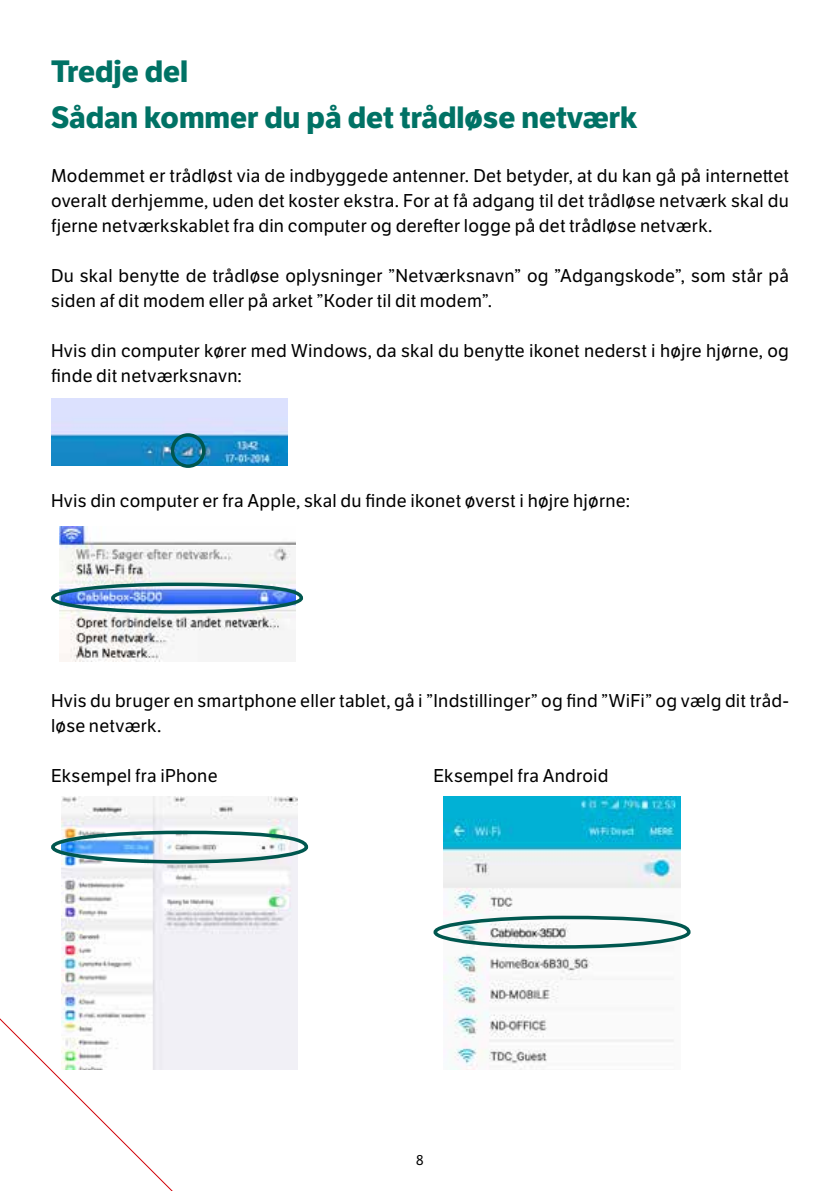
<style>
.page{position:relative;width:840px;height:1191px;background:#fff}
.page>*{position:absolute;margin:0;border:0;box-sizing:border-box;transform-origin:0 0}
.t1{font:700 30px/46px "LFT Etica";color:#007265}
.t2{font:18px/25px "LFT Etica";letter-spacing:.015em;color:#000}
.t3{font:14px "LFT Etica";color:#000}
</style>
<div class="page">
<img style="left:51px;top:398px;width:236px;height:67px">
<div style="left:171px;top:433px;width:34px;height:35px;border:3px solid #00574f;border-radius:50%"></div>
<img style="left:59px;top:527px;width:236px;height:135px">
<div style="left:51px;top:582px;width:252px;height:31px;border:3px solid #00574f;border-radius:50%"></div>
<img style="left:61px;top:796px;width:236px;height:273px">
<div style="left:51px;top:830px;width:257px;height:33px;border:4px solid #00574f;border-radius:50%"></div>
<img style="left:443px;top:796px;width:237px;height:273px">
<div style="left:433px;top:915px;width:257px;height:33px;border:4px solid #00574f;border-radius:50%"></div>
<svg style="left:0;top:1001px;width:189px;height:190px"></svg>
<h1 class="t1" style="left:51px;top:48px;width:587px">Tredje del<br>Sådan kommer du på det trådløse netværk</h1>
<p class="t2" style="left:51px;top:163px;width:739px;text-align:justify">Modemmet er trådløst via de indbyggede antenner. Det betyder, at du kan gå på internettet overalt derhjemme, uden det koster ekstra. For at få adgang til det trådløse netværk skal du fjerne netværkskablet fra din computer og derefter logge på det trådløse netværk.</p>
<p class="t2" style="left:51px;top:263px;width:739px">Du skal benytte de trådløse oplysninger ”Netværksnavn” og ”Adgangskode”, som står på siden af dit modem eller på arket ”Koder til dit modem”.</p>
<p class="t2" style="left:51px;top:338px;width:739px">Hvis din computer kører med Windows, da skal du benytte ikonet nederst i højre hjørne, og finde dit netværksnavn:</p>
<p class="t2" style="left:51px;top:488px;width:580px">Hvis din computer er fra Apple, skal du finde ikonet øverst i højre hjørne:</p>
<p class="t2" style="left:51px;top:688px;width:739px">Hvis du bruger en smartphone eller tablet, gå i ”Indstillinger” og find ”WiFi” og vælg dit tråd&shy;løse netværk.</p>
<p class="t2" style="left:51px;top:763px;width:168px">Eksempel fra iPhone</p>
<p class="t2" style="left:433px;top:763px;width:176px">Eksempel fra Android</p>
<p class="t3" style="left:416px;top:1152px;width:9px">8</p>
</div>
